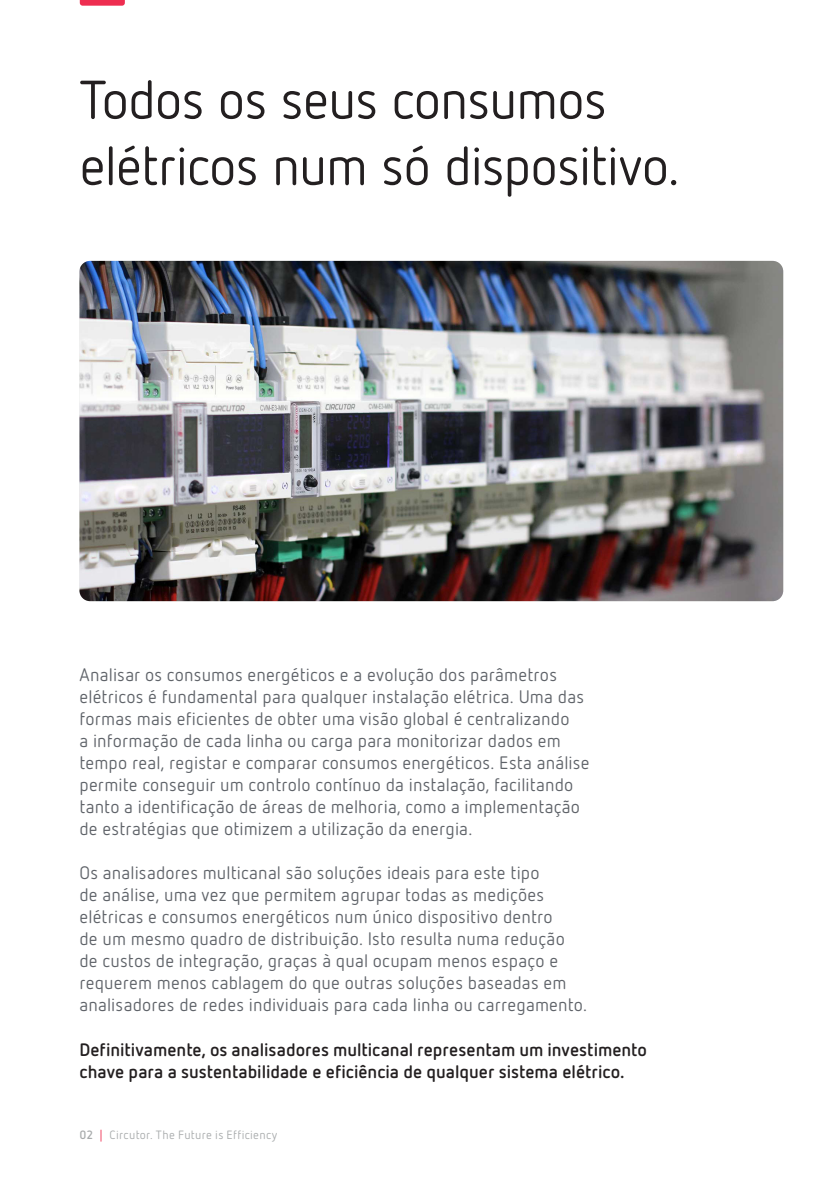
<style>
.page{position:relative;width:840px;height:1191px;background:#fff}
.page>*{position:absolute;margin:0;border:0;box-sizing:border-box;transform-origin:0 0}
.t1{font:54px/66.2px "Netto Pro";letter-spacing:-.02em;color:#231f20}
.t2{font:18px/22px "Netto Pro";letter-spacing:.01em;color:#5f6369}
.t3{font:700 18px/22px "Netto Pro";color:#231f20}
.t4{font:12px "Netto Pro";letter-spacing:.03em;color:#a8abac}
.s1{font-weight:700}
.s2{color:#ee2d50}
</style>
<div class="page">
<svg style="left:80px;top:0;width:45px;height:6px"></svg>
<img style="left:79px;top:261px;width:703px;height:340px">
<h3 class="t1" style="left:79px;top:65px;width:601px">Todos os seus consumos elétricos num só dispositivo.</h3>
<p class="t2" style="left:79px;top:662px;width:511px">Analisar os consumos energéticos e a evolução dos parâmetros elétricos é fundamental para qualquer instalação elétrica. Uma das formas mais eficientes de obter uma visão global é centralizando<br>a informação de cada linha ou carga para monitorizar dados em tempo real, registar e comparar consumos energéticos. Esta análise permite conseguir um controlo contínuo da instalação, facilitando tanto a identificação de áreas de melhoria, como a implementação de estratégias que otimizem a utilização da energia.</p>
<p class="t2" style="left:79px;top:861px;width:509px">Os analisadores multicanal são soluções ideais para este tipo<br>de análise, uma vez que permitem agrupar todas as medições elétricas e consumos energéticos num único dispositivo dentro<br>de um mesmo quadro de distribuição. Isto resulta numa redução de custos de integração, graças à qual ocupam menos espaço e requerem menos cablagem do que outras soluções baseadas em analisadores de redes individuais para cada linha ou carregamento.</p>
<p class="t3" style="left:79px;top:1037px;width:568px">Definitivamente, os analisadores multicanal representam um investimento chave para a sustentabilidade e eficiência de qualquer sistema elétrico.</p>
<p class="t4" style="left:79px;top:1127px;width:199px"><span class="s1">02</span> <span class="s2">|</span> Circutor. The Future is Efficiency</p>
</div>
